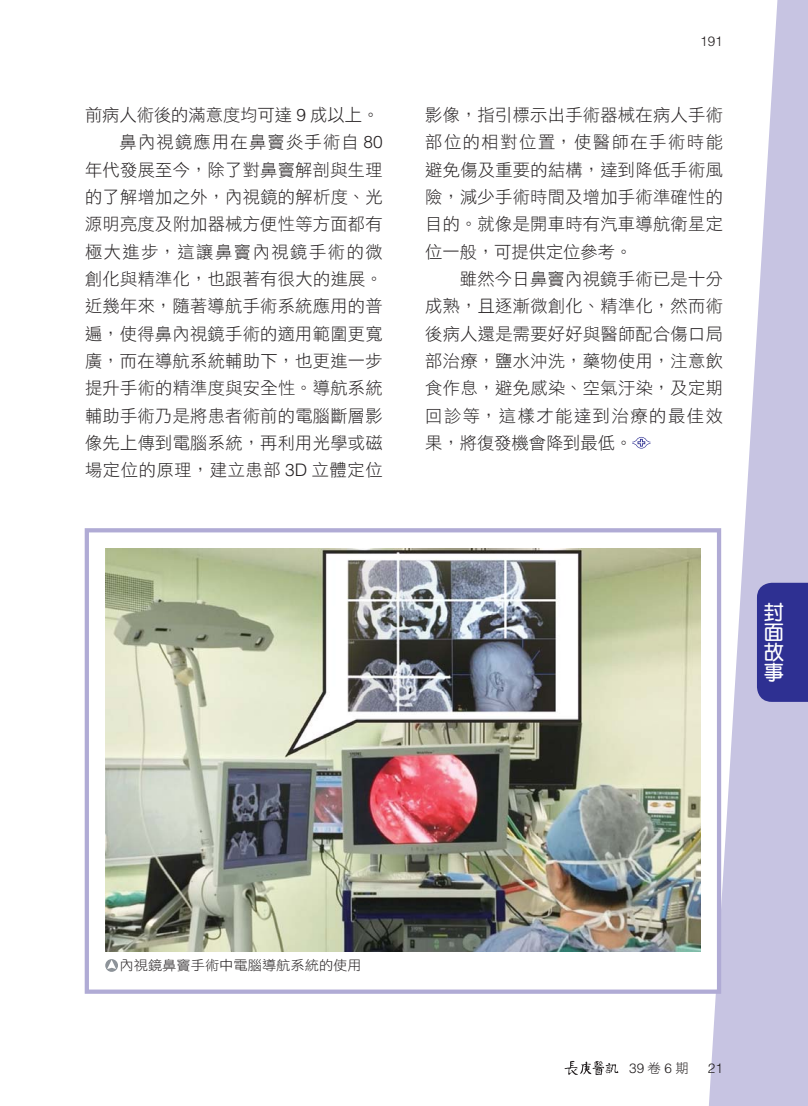
<style>
.page{position:relative;width:808px;height:1106px;background:#fff}
.page>*{position:absolute;margin:0;border:0;box-sizing:border-box;transform-origin:0 0}
.t1{font:700 20.25px/20.2px "Yen Round";color:#fff;text-align:justify}
.t2{font:17.25px/27.3px "DF Hei Std W3 E Ten B5 H";letter-spacing:.015em;color:#231f20;text-align:justify}
.t3{font:13.5px "DF Hei Std W3 E Ten B5 H";color:#231f20;scale:1.05 1}
.t4{font:300 13.5px "Helvetica LT Std";color:#231f20}
.s1{font-family:"Helvetica LT Std";font-weight:300}
.s2{font-family:"DF Hei Std W3 E Ten B5 H";font-weight:400}
</style>
<div class="page">
<svg style="left:708px;top:0;width:100px;height:1105px;fill:#c7c4e2"></svg>
<div style="left:87px;top:530px;width:632px;height:461px;background:#fff"></div>
<div style="left:85px;top:528px;width:636px;height:465px;border:4px solid #b0abd5"></div>
<div style="left:757px;top:583px;width:51px;height:119px;background:#2e3092"></div>
<svg style="left:632px;top:437px;width:18px;height:11px"></svg>
<img style="left:105px;top:549px;width:596px;height:403px">
<div style="left:105px;top:959px;width:13px;height:12px;background:#8d9399;border-radius:50%"></div>
<svg style="left:107px;top:959px;width:9px;height:10px"></svg>
<svg style="left:564px;top:1061px;width:54px;height:14px"></svg>
<p class="t4" style="left:700px;top:37px;width:24px">191</p>
<p class="t2" style="left:85px;top:103px;width:299px;text-align:right">前病人術後的滿意度均可達 <span class="s1">9</span> 成以上。鼻內視鏡應用在鼻竇炎手術自 <span class="s1">80<br></span>年代發展至今，除了對鼻竇解剖與生理的了解增加之外，內視鏡的解析度、光源明亮度及附加器械方便性等方面都有極大進步，這讓鼻竇內視鏡手術的微創化與精準化，也跟著有很大的進展。近幾年來，隨著導航手術系統應用的普遍，使得鼻內視鏡手術的適用範圍更寬廣，而在導航系統輔助下，也更進一步提升手術的精準度與安全性。導航系統輔助手術乃是將患者術前的電腦斷層影像先上傳到電腦系統，再利用光學或磁場定位的原理，建立患部 <span class="s1">3D</span> 立體定位</p>
<p class="t2" style="left:425px;top:103px;width:299px">影像，指引標示出手術器械在病人手術部位的相對位置，使醫師在手術時能避免傷及重要的結構，達到降低手術風險，減少手術時間及增加手術準確性的目的。就像是開車時有汽車導航衛星定位一般，可提供定位參考。</p>
<p class="t2" style="left:425px;top:267px;width:299px;text-indent:34px">雖然今日鼻竇內視鏡手術已是十分成熟，且逐漸微創化、精準化，然而術後病人還是需要好好與醫師配合傷口局部治療，鹽水沖洗，藥物使用，注意飲食作息，避免感染、空氣汙染，及定期回診等，這樣才能達到治療的最佳效果，將復發機會降到最低。</p>
<p class="t1" style="left:764px;top:602px;width:21px">封面故事</p>
<p class="t3" style="left:119px;top:960px;width:232px">內視鏡鼻竇手術中電腦導航系統的使用</p>
<p class="t4" style="left:629px;top:1063px;width:61px">39<span class="s2">卷</span>6<span class="s2">期</span></p>
<p class="t4" style="left:708px;top:1063px;width:17px">21</p>
</div>
